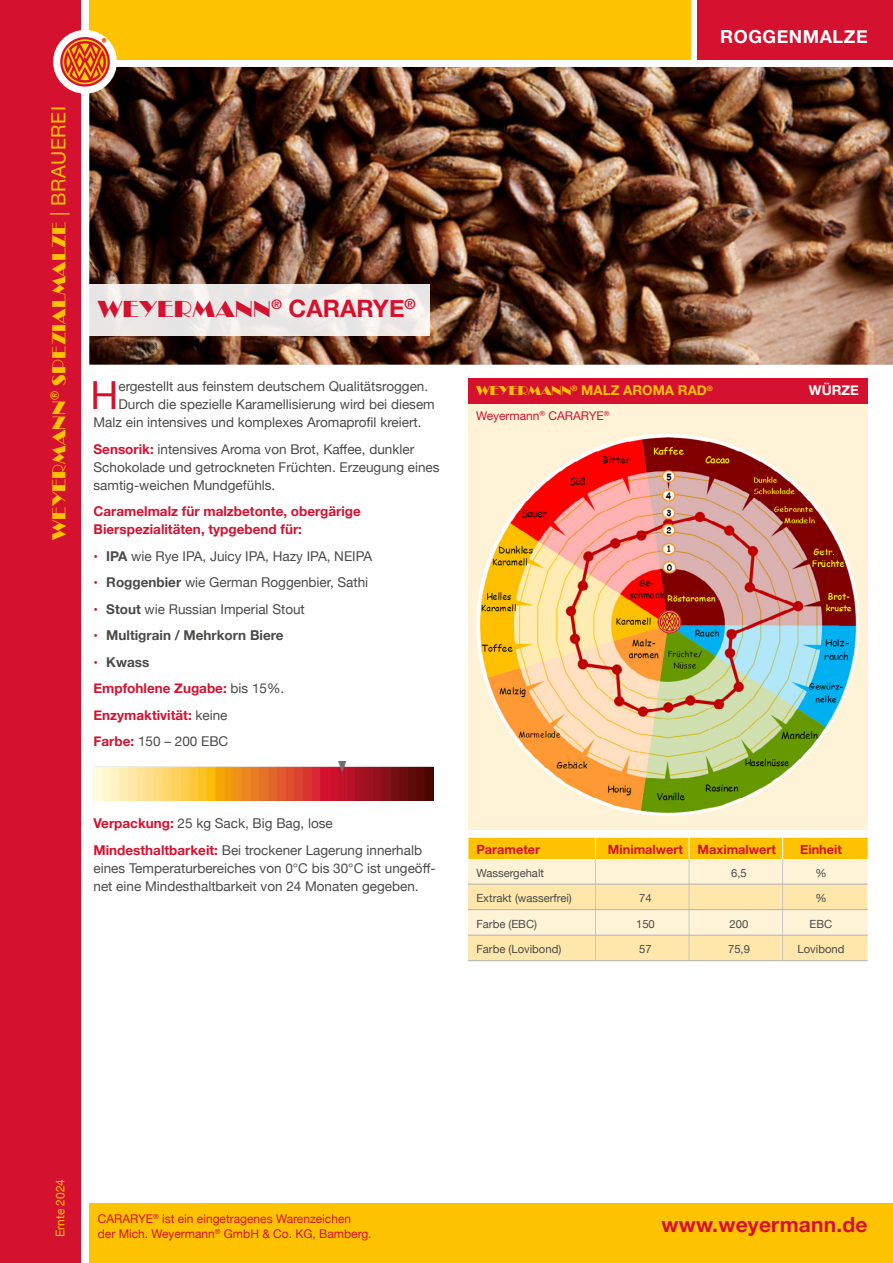
<style>
.page{position:relative;width:893px;height:1263px;background:#fff}
.page>*{position:absolute;margin:0;border:0;box-sizing:border-box;transform-origin:0 0}
.t1{font:38.7px "Helvetica Neue";color:#d51130}
.t2{font:24px "Broadway";letter-spacing:.02em;color:#d51130}
.t3{font:700 21px "Helvetica Neue";letter-spacing:.01em;color:#d51130}
.t4{font:19.5px "Broadway";letter-spacing:.01em;color:#fdc300}
.t5{font:700 18px "Helvetica Neue";letter-spacing:.03em;color:#fff}
.t6{font:13.5px/18px "Helvetica Neue";color:#4a4a49}
.t7{font:700 13.5px/26.5px "Helvetica Neue";color:#d51130}
.t8{font:700 13.5px "Helvetica Neue";color:#4a4a49}
.t9{font:700 13.5px "Helvetica Neue";color:#fdc300}
.t10{font:700 13.5px "Helvetica Neue";color:#fff}
.t11{font:700 12.75px "Helvetica Neue";color:#d51130}
.t12{font:12px/14.4px "Helvetica Neue";color:#d51130}
.t13{font:12px "Helvetica Neue";color:#fdc300}
.t14{font:11.25px "Helvetica Neue";color:#4a4a49}
.s1{font-family:"Helvetica Neue"}
.s2{font-family:"Helvetica Neue";font-weight:700}
.s3{font-weight:700;color:#d51130}
.s4{font-size:12.75px;color:#d51130}
.s5{font-weight:700}
.s6{font-weight:400;font-size:12.75px;color:#d51130}
.s7{font-weight:400;font-size:12.75px}
.s8{color:#4a4a49}
.s9{font-weight:400;color:#4a4a49}
.s10{font-family:"Broadway";font-weight:400}
</style>
<div class="page">
<div style="left:89px;top:1203px;width:804px;height:60px;background:#fdc300"></div>
<div style="left:89px;top:0;width:602px;height:60px;background:#fdc300"></div>
<div style="left:697px;top:0;width:196px;height:60px;background:#d51130"></div>
<div style="left:0;top:0;width:81px;height:1263px;background:#d51130"></div>
<div style="left:468px;top:404px;width:399px;height:425px;background:#fff3d7"></div>
<div style="left:468px;top:378px;width:399px;height:26px;background:#d51130"></div>
<img style="left:89px;top:67px;width:804px;height:298px">
<div style="left:89px;top:285px;width:340px;height:51px;background:linear-gradient(to right,#e9e7e6,#f1edeb)"></div>
<img style="left:94px;top:761px;width:340px;height:40px">
<img style="left:476px;top:434px;width:383px;height:382px;border-radius:191px">
<svg style="left:468px;top:838px;width:400px;height:122px;background:#fde59f"></svg>
<hr style="left:468px;top:884px;width:127px;height:1px;background:#b3b2b2">
<hr style="left:595px;top:884px;width:94px;height:1px;background:#b3b2b2">
<hr style="left:689px;top:884px;width:94px;height:1px;background:#b3b2b2">
<hr style="left:783px;top:884px;width:85px;height:1px;background:#b3b2b2">
<hr style="left:468px;top:909px;width:127px;height:1px;background:#b3b2b2">
<hr style="left:595px;top:909px;width:94px;height:1px;background:#b3b2b2">
<hr style="left:689px;top:909px;width:94px;height:1px;background:#b3b2b2">
<hr style="left:783px;top:909px;width:85px;height:1px;background:#b3b2b2">
<hr style="left:468px;top:935px;width:127px;height:1px;background:#b3b2b2">
<hr style="left:595px;top:935px;width:94px;height:1px;background:#b3b2b2">
<hr style="left:689px;top:935px;width:94px;height:1px;background:#b3b2b2">
<hr style="left:783px;top:935px;width:85px;height:1px;background:#b3b2b2">
<hr style="left:468px;top:960px;width:127px;height:1px;background:#b3b2b2">
<hr style="left:595px;top:960px;width:94px;height:1px;background:#b3b2b2">
<hr style="left:689px;top:960px;width:94px;height:1px;background:#b3b2b2">
<hr style="left:783px;top:960px;width:85px;height:1px;background:#b3b2b2">
<div style="left:53px;top:30px;width:64px;height:64px;background:#fff;border-radius:50%"></div>
<svg style="left:60px;top:37px;width:50px;height:50px"></svg>
<h3 class="t4" style="left:48px;top:540px;width:435px;rotate:-90deg">WEYERMANN<sup>®</sup> SPEZIALMALZE <span class="s1">| BRAUEREI</span></h3>
<h2 class="t2" style="left:98px;top:295px;width:319px">WEYERMANN<sup>®</sup> <span class="s2">CARARYE</span><sup>®</sup></h2>
<h1 class="t1" style="left:91px;top:368px;width:29px">H</h1>
<p class="t6" style="left:118px;top:378px;width:311px">ergestellt aus feinstem deutschem Qualitätsroggen.</p>
<p class="t6" style="left:118px;top:396px;width:318px">Durch die spezielle Karamellisierung wird bei diesem</p>
<p class="t6" style="left:94px;top:414px;width:330px">Malz ein intensives und komplexes Aromaprofil kreiert.</p>
<p class="t6" style="left:94px;top:441px;width:348px"><span class="s3">Sensorik:</span> intensives Aroma von Brot, Kaffee, dunkler<br>Schokolade und getrockneten Früchten. Erzeugung eines samtig-weichen Mundgefühls.</p>
<p class="t7" style="left:94px;top:503px;width:269px;line-height:18px">Caramelmalz für malzbetonte, obergärige<br>Bierspezialitäten, typgebend für:</p>
<p class="t6" style="left:94px;top:548px;width:280px"><span class="s4">•</span> <span class="s5">IPA</span> wie Rye IPA, Juicy IPA, Hazy IPA, NEIPA</p>
<p class="t6" style="left:94px;top:574px;width:276px"><span class="s4">•</span> <span class="s5">Roggenbier</span> wie German Roggenbier, Sathi</p>
<p class="t6" style="left:94px;top:601px;width:213px"><span class="s4">•</span> <span class="s5">Stout</span> wie Russian Imperial Stout</p>
<p class="t8" style="left:94px;top:625px;width:191px"><span class="s6">•</span> Multigrain / Mehrkorn Biere</p>
<p class="t7" style="left:94px;top:649px;width:192px"><span class="s7">•</span> <span class="s8">Kwass<br></span>Empfohlene Zugabe: <span class="s9">bis 15%.<br></span>Enzymaktivität: <span class="s9">keine<br></span>Farbe: <span class="s9">150 – 200 EBC</span></p>
<p class="t6" style="left:94px;top:811px;width:330px;line-height:26.5px"><span class="s3">Verpackung:</span> 25 kg Sack, Big Bag, lose<br><span class="s3">Mindesthaltbarkeit:</span> Bei trockener Lagerung innerhalb</p>
<p class="t6" style="left:94px;top:860px;width:344px">eines Temperaturbereiches von 0°C bis 30°C ist ungeöff&shy;net eine Mindesthaltbarkeit von 24 Monaten gegeben.</p>
<h3 class="t5" style="left:720px;top:23px;width:149px">ROGGENMALZE</h3>
<p class="t9" style="left:476px;top:380px;width:238px"><span class="s10">WEYERMANN</span><sup>®</sup> MALZ AROMA RAD<sup>®</sup></p>
<p class="t10" style="left:809px;top:380px;width:51px">WÜRZE</p>
<p class="t12" style="left:476px;top:409px;width:135px">Weyermann<sup>®</sup> CARARYE<sup>®</sup></p>
<p class="t11" style="left:476px;top:839px;width:65px">Parameter</p>
<p class="t11" style="left:608px;top:839px;width:169px">Minimalwert Maximalwert</p>
<p class="t11" style="left:800px;top:839px;width:43px">Einheit</p>
<p class="t14" style="left:476px;top:865px;width:69px">Wassergehalt</p>
<p class="t14" style="left:731px;top:865px;width:17px">6,5</p>
<p class="t14" style="left:815px;top:865px;width:13px">%</p>
<p class="t14" style="left:476px;top:890px;width:97px">Extrakt (wasserfrei)</p>
<p class="t14" style="left:639px;top:890px;width:14px">74</p>
<p class="t14" style="left:815px;top:890px;width:13px">%</p>
<p class="t14" style="left:476px;top:916px;width:62px">Farbe (EBC)</p>
<p class="t14" style="left:636px;top:916px;width:20px">150</p>
<p class="t14" style="left:730px;top:916px;width:20px">200</p>
<p class="t14" style="left:810px;top:916px;width:24px">EBC</p>
<p class="t14" style="left:476px;top:941px;width:86px">Farbe (Lovibond)</p>
<p class="t14" style="left:639px;top:941px;width:14px">57</p>
<p class="t14" style="left:728px;top:941px;width:23px">75,9</p>
<p class="t14" style="left:797px;top:941px;width:48px">Lovibond</p>
<p class="t13" style="left:52px;top:1237px;width:60px;rotate:-90deg">Ernte 2024</p>
<p class="t12" style="left:98px;top:1212px;width:275px">CARARYE<sup>®</sup> ist ein eingetragenes Warenzeichen der Mich. Weyermann<sup>®</sup> GmbH &amp; Co. KG, Bamberg.</p>
<h3 class="t3" style="left:661px;top:1208px;width:208px">www.weyermann.de</h3>
</div>
